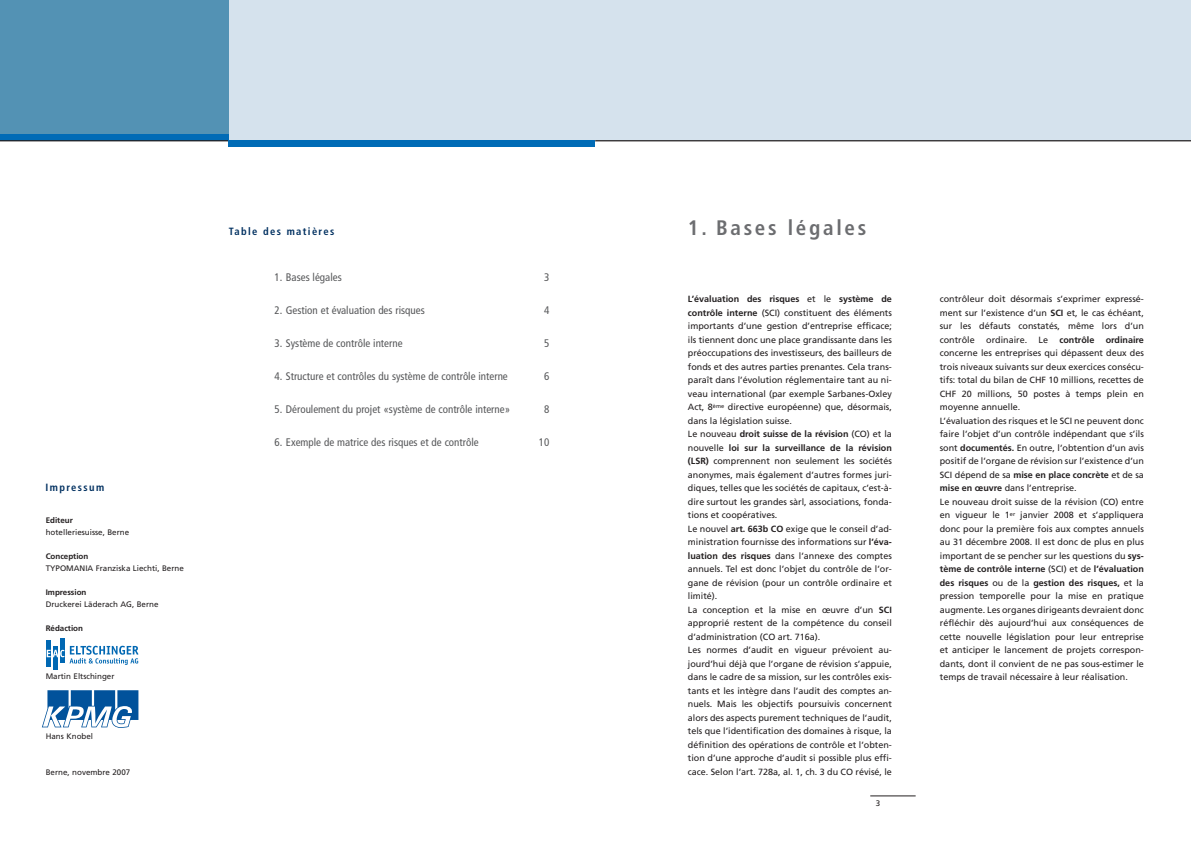
<style>
.page{position:relative;width:1191px;height:842px;background:#fff}
.page>*{position:absolute;margin:0;border:0;box-sizing:border-box;transform-origin:0 0}
.t1{font:700 condensed 21px "Frutiger";letter-spacing:.13em;color:#6c6d70}
.t2{font:condensed 11px "Frutiger";color:#57585a}
.t3{font:700 condensed 10.5px "Frutiger";letter-spacing:.13em;color:#003060}
.t4{font:9px/13.5px "Frutiger";color:#231f20}
.t5{font:700 9px "Frutiger";color:#231f20}
.t6{font:8px "Frutiger";color:#231f20}
.t7{font:700 8px "Frutiger";color:#231f20}
.s1{font-weight:700}
</style>
<div class="page">
<div style="left:0;top:0;width:595px;height:141px;background:#d5e2ed"></div>
<div style="left:0;top:0;width:229px;height:135px;background:#5392b4"></div>
<div style="left:0;top:135px;width:229px;height:6px;background:#006bb6"></div>
<hr style="left:0;top:140px;width:595px;height:1px;background:#231f20">
<div style="left:229px;top:141px;width:366px;height:6px;background:#006bb6"></div>
<div style="left:595px;top:0;width:595px;height:141px;background:#d5e2ed"></div>
<hr style="left:595px;top:140px;width:595px;height:1px;background:#231f20">
<hr style="left:870px;top:796px;width:45px;height:1px;background:#231f20">
<hr style="left:47px;top:640px;width:4px;height:27px;background:#0168b3">
<div style="left:60px;top:638px;width:5px;height:25px;background:#0168b3"></div>
<div style="left:53px;top:647px;width:5px;height:23px;background:#0168b3"></div>
<svg style="left:47px;top:646px;width:91px;height:19px"></svg>
<svg style="left:42px;top:690px;width:96px;height:38px"></svg>
<p class="t3" style="left:46px;top:484px;width:60px">Impressum</p>
<p class="t7" style="left:46px;top:517px;width:29px">Editeur</p>
<p class="t6" style="left:46px;top:529px;width:85px">hotelleriesuisse, Berne</p>
<p class="t7" style="left:46px;top:553px;width:44px">Conception</p>
<p class="t6" style="left:46px;top:565px;width:140px">TYPOMANIA Franziska Liechti, Berne</p>
<p class="t7" style="left:46px;top:589px;width:42px">Impression</p>
<p class="t6" style="left:46px;top:601px;width:114px">Druckerei Läderach AG, Berne</p>
<p class="t7" style="left:46px;top:625px;width:39px">Rédaction</p>
<p class="t6" style="left:46px;top:673px;width:70px">Martin Eltschinger</p>
<p class="t6" style="left:46px;top:733px;width:49px">Hans Knobel</p>
<p class="t6" style="left:46px;top:769px;width:86px">Berne, novembre 2007</p>
<p class="t3" style="left:229px;top:227px;width:107px">Table des matières</p>
<p class="t2" style="left:274px;top:273px;width:69px">1. Bases légales</p>
<p class="t2" style="left:544px;top:273px;width:7px">3</p>
<p class="t2" style="left:274px;top:306px;width:152px">2. Gestion et évaluation des risques</p>
<p class="t2" style="left:544px;top:306px;width:7px">4</p>
<p class="t2" style="left:274px;top:339px;width:129px">3. Système de contrôle interne</p>
<p class="t2" style="left:544px;top:339px;width:7px">5</p>
<p class="t2" style="left:274px;top:372px;width:235px">4. Structure et contrôles du système de contrôle interne</p>
<p class="t2" style="left:544px;top:372px;width:7px">6</p>
<p class="t2" style="left:274px;top:405px;width:237px">5. Déroulement du projet «système de contrôle interne»</p>
<p class="t2" style="left:544px;top:405px;width:7px">8</p>
<p class="t2" style="left:274px;top:438px;width:206px">6. Exemple de matrice des risques et de contrôle</p>
<p class="t2" style="left:539px;top:438px;width:12px">10</p>
<h1 class="t1" style="left:687px;top:219px;width:180px">1. Bases légales</h1>
<p class="t4" style="left:688px;top:293px;width:206px"><span class="s1">L’évaluation des risques</span> et le <span class="s1">système de contrôle interne</span> (SCI) constituent des éléments importants d’une gestion d’entreprise efficace; ils tiennent donc une place grandissante dans les préoccupations des investisseurs, des bailleurs de fonds et des autres parties prenantes. Cela trans&shy;paraît dans l’évolution réglementaire tant au ni&shy;veau international (par exemple Sarbanes-Oxley Act, 8<sup>ème</sup> directive européenne) que, désormais, dans la législation suisse.<br>Le nouveau <span class="s1">droit suisse de la révision</span> (CO) et la nouvelle <span class="s1">loi sur la surveillance de la révision (LSR)</span> comprennent non seulement les sociétés anonymes, mais également d’autres formes juri&shy;diques, telles que les sociétés de capitaux, c’est-à&shy;dire surtout les grandes sàrl, associations, fonda&shy;tions et coopératives.<br>Le nouvel <span class="s1">art. 663b CO</span> exige que le conseil d’ad&shy;ministration fournisse des informations sur <span class="s1">l’éva&shy;luation des risques</span> dans l’annexe des comptes annuels. Tel est donc l’objet du contrôle de l’or&shy;gane de révision (pour un contrôle ordinaire et limité).<br>La conception et la mise en œuvre d’un <span class="s1">SCI </span>approprié restent de la compétence du conseil d’administration (CO art. 716a).<br>Les normes d’audit en vigueur prévoient au&shy;jourd’hui déjà que l’organe de révision s’appuie, dans le cadre de sa mission, sur les contrôles exis&shy;tants et les intègre dans l’audit des comptes an&shy;nuels. Mais les objectifs poursuivis concernent alors des aspects purement techniques de l’audit, tels que l’identification des domaines à risque, la définition des opérations de contrôle et l’obten&shy;tion d’une approche d’audit si possible plus effi&shy;cace. Selon l’art. 728a, al. 1, ch. 3 du CO révisé, le</p>
<p class="t4" style="left:939px;top:293px;width:206px;text-align:justify">contrôleur doit désormais s’exprimer expressé&shy;ment sur l’existence d’un <span class="s1">SCI</span> et, le cas échéant, sur les défauts constatés, même lors d’un contrôle</p>
<p class="t4" style="left:986px;top:334px;width:43px">ordinaire.</p>
<p class="t4" style="left:1038px;top:334px;width:11px">Le</p>
<p class="t5" style="left:1059px;top:336px;width:36px">contrôle</p>
<p class="t5" style="left:1105px;top:336px;width:40px">ordinaire</p>
<p class="t4" style="left:939px;top:347px;width:206px">concerne les entreprises qui dépassent deux des trois niveaux suivants sur deux exercices consécu&shy;tifs: total du bilan de CHF 10 millions, recettes de CHF 20 millions, 50 postes à temps plein en moyenne annuelle.<br>L’évaluation des risques et le SCI ne peuvent donc faire l’objet d’un contrôle indépendant que s’ils sont <span class="s1">documentés.</span> En outre, l’obtention d’un avis positif de l’organe de révision sur l’existence d’un SCI dépend de sa <span class="s1">mise en place concrète</span> et de sa <span class="s1">mise en œuvre</span> dans l’entreprise.<br>Le nouveau droit suisse de la révision (CO) entre en vigueur le 1<sup>er</sup> janvier 2008 et s’appliquera donc pour la première fois aux comptes annuels au 31 décembre 2008. Il est donc de plus en plus important de se pencher sur les questions du <span class="s1">sys&shy;tème de contrôle interne</span> (SCI) et de <span class="s1">l’évaluation des risques</span> ou de la <span class="s1">gestion des risques,</span> et la pression temporelle pour la mise en pratique augmente. Les organes dirigeants devraient donc réfléchir dès aujourd’hui aux conséquences de cette nouvelle législation pour leur entreprise et anticiper le lancement de projets correspon&shy;dants, dont il convient de ne pas sous-estimer le temps de travail nécessaire à leur réalisation.</p>
<p class="t6" style="left:876px;top:800px;width:6px">3</p>
</div>
